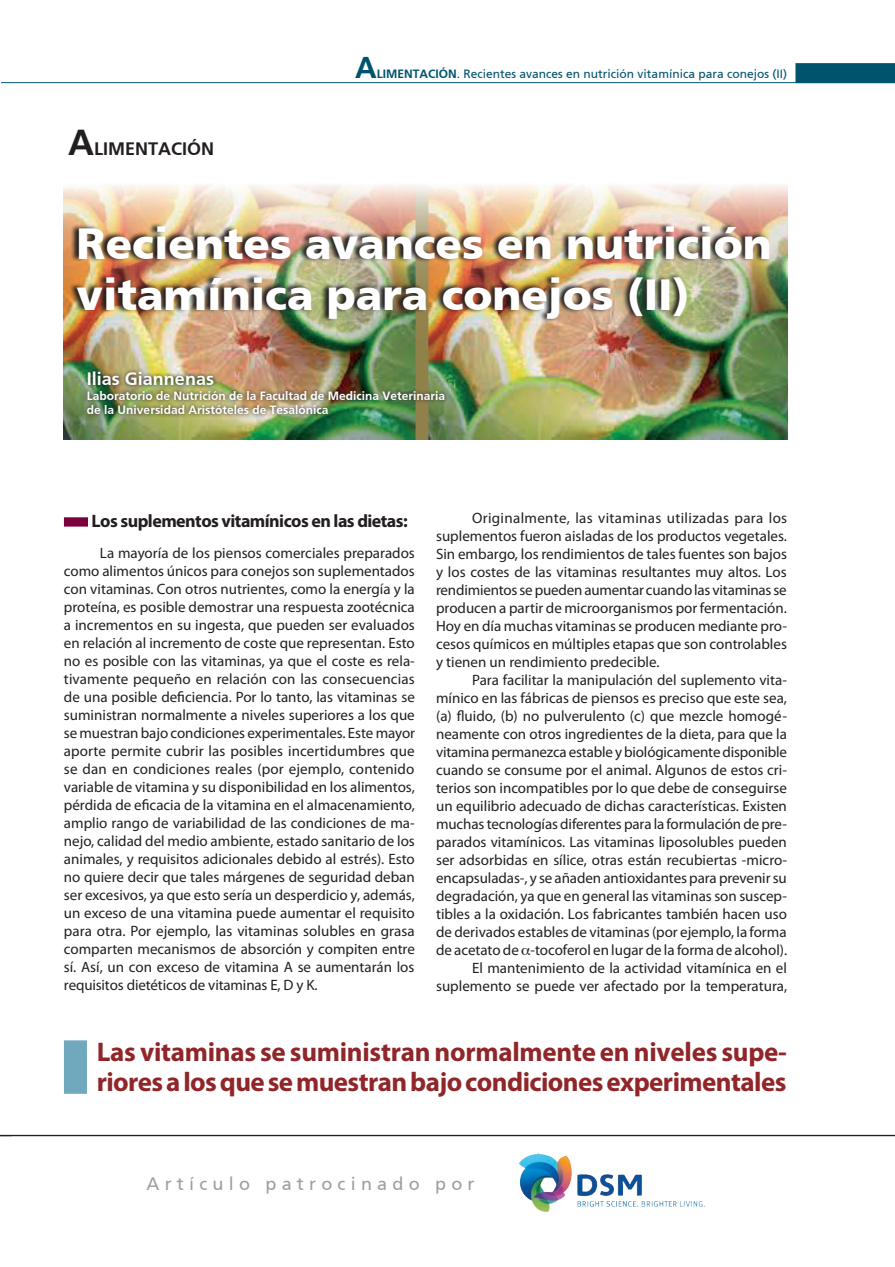
<style>
.page{position:relative;width:895px;height:1267px;background:#fff}
.page>*{position:absolute;margin:0;border:0;box-sizing:border-box;transform-origin:0 0}
.t1{font:900 43.5px/51px "Frutiger 55";color:#fff}
.t2{font:700 30px "Frutiger 45";color:#00536d}
.destacados{font:700 27px/30px "Myriad Pro";letter-spacing:-.02em;color:#902629}
.pregunta{font:700 18px "Myriad Pro";letter-spacing:-.03em;color:#231f20}
.t3{font:500 18px "Frutiger Roman";letter-spacing:.29em;color:#9d9fa2}
.t4{font:700 18px "Frutiger 45";color:#fff}
.t5{font:700 18px "Frutiger 45";color:#231f20}
.cuerpo_texto_CU{font:15px/18px "Myriad Pro";color:#231f20;text-align:justify}
.t6{font:700 12px/14.4px "Frutiger 45";color:#fff}
.t7{font:12px "Frutiger 55 Roman";color:#00536d}
.s1{font-size:36px}
.s2{font-family:"Frutiger 45";font-weight:700}
</style>
<div class="page">
<div style="left:795px;top:63px;width:100px;height:19px;background:#00536d"></div>
<hr style="left:1px;top:82px;width:894px;height:1px;background:#00536d">
<hr style="left:0;top:1134px;width:895px;height:2px;background:#231f20">
<svg style="left:18px;top:1136px;width:877px;height:76px"></svg>
<img style="left:518px;top:1153px;width:54px;height:58px">
<img style="left:64px;top:185px;width:723px;height:254px">
<img style="left:83px;top:367px;width:366px;height:51px">
<div style="left:64px;top:517px;width:24px;height:9px;background:#7a003b;border:2px solid #7a003b"></div>
<div style="left:64px;top:1040px;width:23px;height:53px;background:#70a9be"></div>
<img style="left:69px;top:222px;width:701px;height:101px">
<svg style="left:0;top:1134px;width:18px;height:3px"></svg>
<p class="t5" style="left:68px;top:138px;width:148px"><span class="s1">A</span>LIMENTACIÓN</p>
<h2 class="t2" style="left:355px;top:50px;width:23px">A</h2>
<p class="t7" style="left:377px;top:67px;width:412px"><span class="s2">LIMENTACIÓN</span>. Recientes avances en nutrición vitamínica para conejos (II)</p>
<p class="t1" style="left:77px;top:217px;width:696px">Recientes avances en nutrición vitamínica para conejos (II)</p>
<p class="t4" style="left:87px;top:368px;width:129px">Ilias Giannenas</p>
<p class="t6" style="left:87px;top:388px;width:360px">Laboratorio de Nutrición de la Facultad de Medicina Veterinaria de la Universidad Aristóteles de Tesalónica</p>
<p class="pregunta" style="left:92px;top:508px;width:318px">Los suplementos vitamínicos en las dietas:</p>
<p class="cuerpo_texto_CU" style="left:64px;top:543px;width:353px;text-indent:36px">La mayoría de los piensos comerciales preparados como alimentos únicos para conejos son suplementados con vitaminas. Con otros nutrientes, como la energía y la proteína, es posible demostrar una respuesta zootécnica a incrementos en su ingesta, que pueden ser evaluados en relación al incremento de coste que representan. Esto no es posible con las vitaminas, ya que el coste es rela&shy;tivamente pequeño en relación con las consecuencias de una posible deficiencia. Por lo tanto, las vitaminas se suministran normalmente a niveles superiores a los que se muestran bajo condiciones experimentales. Este mayor aporte permite cubrir las posibles incertidumbres que se dan en condiciones reales (por ejemplo, contenido variable de vitamina y su disponibilidad en los alimentos, pérdida de eficacia de la vitamina en el almacenamiento, amplio rango de variabilidad de las condiciones de ma&shy;nejo, calidad del medio ambiente, estado sanitario de los animales, y requisitos adicionales debido al estrés). Esto no quiere decir que tales márgenes de seguridad deban ser excesivos, ya que esto sería un desperdicio y, además, un exceso de una vitamina puede aumentar el requisito para otra. Por ejemplo, las vitaminas solubles en grasa comparten mecanismos de absorción y compiten entre sí. Así, un con exceso de vitamina A se aumentarán los requisitos dietéticos de vitaminas E, D y K.</p>
<p class="cuerpo_texto_CU" style="left:436px;top:508px;width:353px;text-indent:36px">Originalmente, las vitaminas utilizadas para los suplementos fueron aisladas de los productos vegetales.<br>Sin embargo, los rendimientos de tales fuentes son bajos y los costes de las vitaminas resultantes muy altos. Los rendimientos se pueden aumentar cuando las vitaminas se producen a partir de microorganismos por fermentación.<br>Hoy en día muchas vitaminas se producen mediante pro&shy;cesos químicos en múltiples etapas que son controlables y tienen un rendimiento predecible.</p>
<p class="cuerpo_texto_CU" style="left:436px;top:670px;width:353px;text-indent:36px">Para facilitar la manipulación del suplemento vita&shy;mínico en las fábricas de piensos es preciso que este sea, (a) fluido, (b) no pulverulento (c) que mezcle homogé&shy;neamente con otros ingredientes de la dieta, para que la vitamina permanezca estable y biológicamente disponible cuando se consume por el animal. Algunos de estos cri&shy;terios son incompatibles por lo que debe de conseguirse un equilibrio adecuado de dichas características. Existen muchas tecnologías diferentes para la formulación de pre&shy;parados vitamínicos. Las vitaminas liposolubles pueden ser adsorbidas en sílice, otras están recubiertas -micro&shy;encapsuladas-, y se añaden antioxidantes para prevenir su degradación, ya que en general las vitaminas son suscep&shy;tibles a la oxidación. Los fabricantes también hacen uso de derivados estables de vitaminas (por ejemplo, la forma de acetato de -tocoferol en lugar de la forma de alcohol).</p>
<p class="cuerpo_texto_CU" style="left:436px;top:958px;width:353px;text-align:right">El mantenimiento de la actividad vitamínica en el suplemento se puede ver afectado por la temperatura,</p>
<p class="destacados" style="left:97px;top:1035px;width:692px">Las vitaminas se suministran normalmente en niveles supe&shy;riores a los que se muestran bajo condiciones experimentales</p>
<p class="t3" style="left:146px;top:1172px;width:330px">Artículo patrocinado por</p>
</div>
